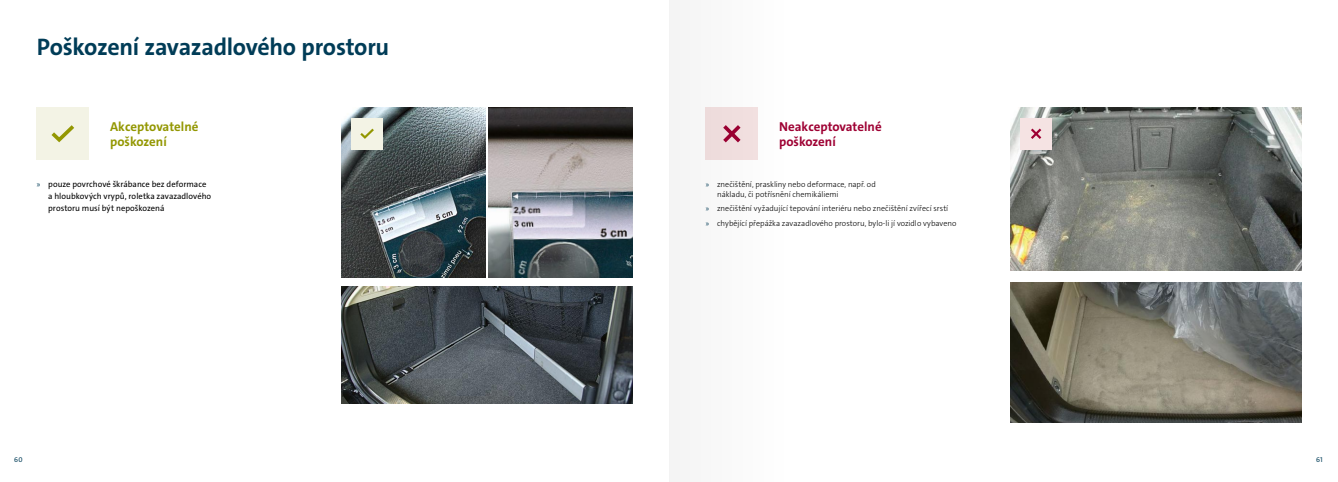
<style>
.page{position:relative;width:1338px;height:482px;background:#fff}
.page>*{position:absolute;margin:0;border:0;box-sizing:border-box;transform-origin:0 0}
.t1{font:700 24px "VWAG The Sans";letter-spacing:-.015em;color:#003c57}
.t2{font:700 13px/15.6px "VWAG The Sans";color:#9e0033}
.t3{font:700 13px/15.6px "VWAG The Sans";color:#939702}
.t4{font:8.5px/12px "VWAG The Sans";letter-spacing:.005em;color:#000}
.t5{font:300 8px/10px "VWAG The Sans";color:#000}
.t6{font:7px "VWAG The Sans";color:#003c57}
.s1{font-family:"Myriad Pro";color:#003c57}
.s2{font-family:"Myriad Pro";font-weight:400;color:#003c57}
</style>
<div class="page">
<img style="left:342px;top:286px;width:290px;height:117px">
<img style="left:342px;top:108px;width:143px;height:170px">
<img style="left:489px;top:108px;width:143px;height:170px">
<img style="left:1011px;top:283px;width:290px;height:139px">
<img style="left:1011px;top:108px;width:290px;height:162px">
<div style="left:37px;top:108px;width:52px;height:52px;background:#f3f3e5"></div>
<svg style="left:51px;top:125px;width:24px;height:18px"></svg>
<div style="left:351px;top:118px;width:32px;height:31px;background:#f3f3e5"></div>
<svg style="left:360px;top:128px;width:14px;height:11px"></svg>
<div style="left:1020px;top:118px;width:32px;height:31px;background:#f5e3e3"></div>
<svg style="left:1031px;top:128px;width:11px;height:11px"></svg>
<div style="left:669px;top:0;width:124px;height:482px;background:#f9f9f9"></div>
<h1 class="t1" style="left:37px;top:31px;width:354px">Poškození zavazadlového prostoru</h1>
<h2 class="t3" style="left:110px;top:119px;width:90px">Akceptovatelné poškození</h2>
<h2 class="t2" style="left:779px;top:119px;width:104px">Neakceptovatelné poškození</h2>
<p class="t4" style="left:48px;top:179px;width:165px;text-indent:-11px"><span class="s1">»</span> pouze povrchové škrábance bez deformace a hloubkových vrypů, roletka zavazadlového prostoru musí být nepoškozená</p>
<p class="t5" style="left:717px;top:179px;width:160px;text-indent:-11px"><span class="s2">»</span> znečištění, praskliny nebo deformace, např. od nákladu, či potřísnění chemikáliemi</p>
<p class="t5" style="left:706px;top:201px;width:252px;line-height:14.3px"><span class="s2">»</span> znečištění vyžadující tepování interiéru nebo znečištění zvířecí srstí<br><span class="s2">»</span> chybějící přepážka zavazadlového prostoru, bylo-li jí vozidlo vybaveno</p>
<p class="t6" style="left:14px;top:455px;width:10px">60</p>
<p class="t6" style="left:1316px;top:455px;width:8px">61</p>
</div>
